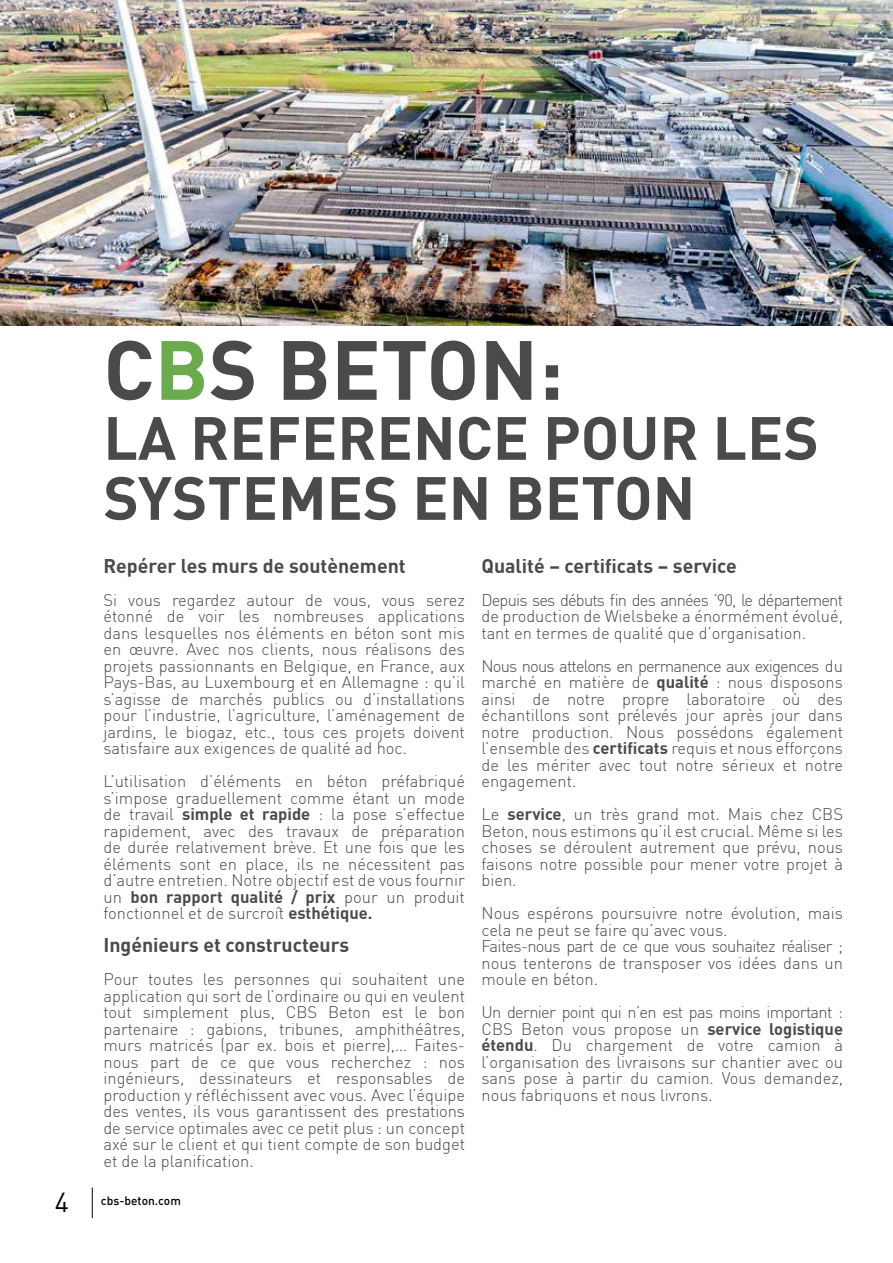
<style>
.page{position:relative;width:893px;height:1263px;background:#fff}
.page>*{position:absolute;margin:0;border:0;box-sizing:border-box;transform-origin:0 0}
.t1{font:700 82.5px "DIN";color:#4a4a49}
.t2{font:700 60px/60px "DIN";color:#4a4a49}
.t3{font:27px "DIN";color:#000}
.t4{font:700 19.5px "DIN";color:#4a4a49}
.t5{font:300 16.5px/16.5px "DIN";color:#4a4a49;text-align:justify}
.t6{font:500 12px "DIN";color:#000}
.s1{color:#6baa4e}
.s2{font-weight:700}
</style>
<div class="page">
<hr style="left:92px;top:1187px;width:1px;height:31px;background:#000">
<img style="left:0;top:0;width:893px;height:325px">
<h3 class="t3" style="left:55px;top:1186px;width:16px">4</h3>
<h1 class="t1" style="left:103px;top:316px;width:462px">C<span class="s1">B</span>S BETON:</h1>
<h2 class="t2" style="left:103px;top:405px;width:717px">LA REFERENCE POUR LES<br>SYSTEMES EN BETON</h2>
<p class="t4" style="left:103px;top:553px;width:304px">Repérer les murs de soutènement</p>
<p class="t5" style="left:103px;top:591px;width:363px">Si vous regardez autour de vous, vous serez étonné de voir les nombreuses applications dans lesquelles nos éléments en béton sont mis en œuvre. Avec nos clients, nous réalisons des projets passionnants en Belgique, en France, aux Pays-Bas, au Luxembourg et en Allemagne : qu’il s’agisse de marchés publics ou d’installations pour l’industrie, l’agriculture, l’aménagement de jardins, le biogaz, etc., tous ces projets doivent satisfaire aux exigences de qualité ad hoc.</p>
<p class="t5" style="left:103px;top:773px;width:363px">L’utilisation d’éléments en béton préfabriqué s’impose graduellement comme étant un mode de travail <span class="s2">simple et rapide</span> : la pose s’effectue rapidement, avec des travaux de préparation de durée relativement brève. Et une fois que les éléments sont en place, ils ne nécessitent pas d’autre entretien. Notre objectif est de vous fournir un <span class="s2">bon rapport qualité / prix</span> pour un produit fonctionnel et de surcroît <span class="s2">esthétique.</span></p>
<p class="t4" style="left:103px;top:932px;width:247px">Ingénieurs et constructeurs</p>
<p class="t5" style="left:103px;top:971px;width:363px">Pour toutes les personnes qui souhaitent une application qui sort de l’ordinaire ou qui en veulent tout simplement plus, CBS Beton est le bon partenaire : gabions, tribunes, amphithéâtres, murs matricés (par ex. bois et pierre),… Faites&shy;nous part de ce que vous recherchez : nos ingénieurs, dessinateurs et responsables de production y réfléchissent avec vous. Avec l’équipe des ventes, ils vous garantissent des prestations de service optimales avec ce petit plus : un concept axé sur le client et qui tient compte de son budget et de la planification.</p>
<p class="t6" style="left:101px;top:1193px;width:81px">cbs-beton.com</p>
<p class="t4" style="left:481px;top:553px;width:257px">Qualité – certificats – service</p>
<p class="t5" style="left:481px;top:591px;width:363px">Depuis ses débuts fin des années ’90, le département de production de Wielsbeke a énormément évolué, tant en termes de qualité que d’organisation.</p>
<p class="t5" style="left:481px;top:657px;width:363px">Nous nous attelons en permanence aux exigences du marché en matière de <span class="s2">qualité</span> : nous disposons ainsi de notre propre laboratoire où des échantillons sont prélevés jour après jour dans notre production. Nous possédons également l’ensemble des <span class="s2">certificats</span> requis et nous efforçons de les mériter avec tout notre sérieux et notre engagement.</p>
<p class="t5" style="left:481px;top:806px;width:363px">Le <span class="s2">service</span>, un très grand mot. Mais chez CBS Beton, nous estimons qu’il est crucial. Même si les choses se déroulent autrement que prévu, nous faisons notre possible pour mener votre projet à bien.</p>
<p class="t5" style="left:481px;top:905px;width:363px;text-align:left">Nous espérons poursuivre notre évolution, mais cela ne peut se faire qu’avec vous.<br>Faites-nous part de ce que vous souhaitez réaliser ; nous tenterons de transposer vos idées dans un moule en béton.</p>
<p class="t5" style="left:481px;top:1004px;width:363px">Un dernier point qui n’en est pas moins important :<br>CBS Beton vous propose un <span class="s2">service logistique étendu</span>. Du chargement de votre camion à l’organisation des livraisons sur chantier avec ou sans pose à partir du camion. Vous demandez, nous fabriquons et nous livrons.</p>
</div>
